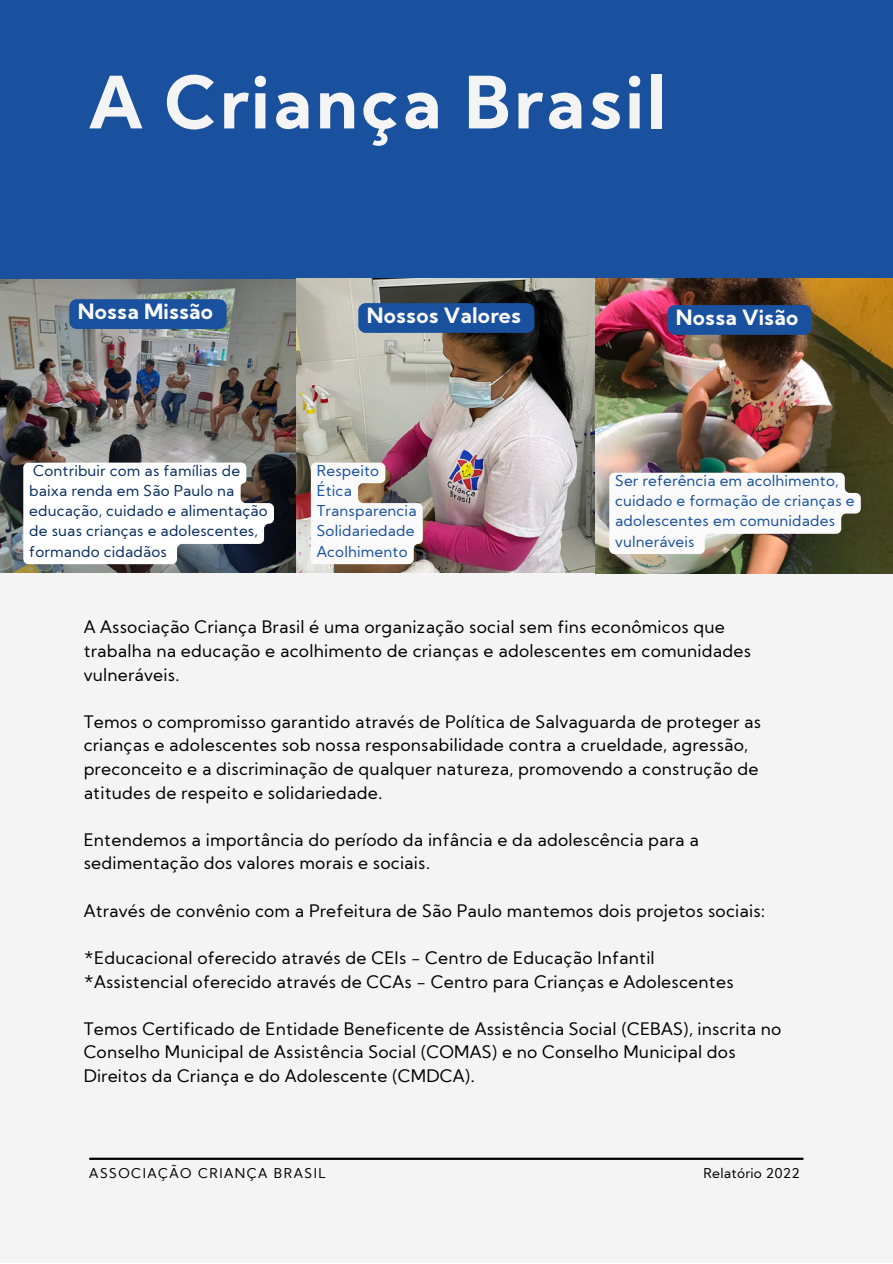
<style>
.page{position:relative;width:893px;height:1264px;background:#fff}
.page>*{position:absolute;margin:0;border:0;box-sizing:border-box;transform-origin:0 0}
.t1{font:700 72px "Kumbh Sans";letter-spacing:.045em;color:#f4f4f4}
.t2{font:700 21px "Kumbh Sans";letter-spacing:.01em;color:#fbfafa}
.t3{font:17.25px/23.5px "Kumbh Sans";letter-spacing:.01em;color:#000}
.t4{font:15px/20.2px "Kumbh Sans";letter-spacing:.01em;color:#19519e}
.t5{font:15px/20.2px "Kumbh Sans";letter-spacing:.01em;color:#072d62}
.t6{font:13.5px "Kumbh Sans";letter-spacing:.11em;color:#000}
.t7{font:13.5px "Kumbh Sans";letter-spacing:.015em;color:#000}
</style>
<div class="page">
<div style="left:0;top:0;width:892px;height:1262px;background:#f4f4f4"></div>
<img style="left:0;top:279px;width:892px;height:294px">
<hr style="left:89px;top:1157px;width:714px;height:2px;background:#000">
<div style="left:0;top:0;width:892px;height:279px;background:#19519e"></div>
<div style="left:69px;top:299px;width:157px;height:30px;background:#19519e;border-radius:7px"></div>
<div style="left:358px;top:303px;width:176px;height:30px;background:#19519e;border-radius:7px"></div>
<div style="left:667px;top:305px;width:144px;height:30px;background:#19519e;border-radius:7px"></div>
<svg style="left:23px;top:462px;width:251px;height:102px"></svg>
<svg style="left:311px;top:462px;width:111px;height:102px"></svg>
<svg style="left:609px;top:472px;width:251px;height:82px"></svg>
<h1 class="t1" style="left:89px;top:74px;width:578px">A Criança Brasil</h1>
<p class="t2" style="left:78px;top:303px;width:137px">Nossa Missão</p>
<p class="t2" style="left:367px;top:307px;width:155px">Nossos Valores</p>
<p class="t2" style="left:675px;top:309px;width:124px">Nossa Visão</p>
<p class="t5" style="left:29px;top:462px;width:240px">Contribuir com as famílias de baixa renda em São Paulo na educação, cuidado e alimentação de suas crianças e adolescentes, formando cidadãos</p>
<p class="t4" style="left:317px;top:462px;width:101px">Respeito<br>Ética<br>Transparencia<br>Solidariedade<br>Acolhimento</p>
<p class="t4" style="left:615px;top:472px;width:241px">Ser referência em acolhimento, cuidado e formação de crianças e adolescentes em comunidades vulneráveis</p>
<p class="t3" style="left:84px;top:617px;width:669px">A Associação Criança Brasil é uma organização social sem fins econômicos que trabalha na educação e acolhimento de crianças e adolescentes em comunidades vulneráveis.</p>
<p class="t3" style="left:84px;top:711px;width:678px">Temos o compromisso garantido através de Política de Salvaguarda de proteger as crianças e adolescentes sob nossa responsabilidade contra a crueldade, agressão, preconceito e a discriminação de qualquer natureza, promovendo a construção de atitudes de respeito e solidariedade.</p>
<p class="t3" style="left:84px;top:829px;width:616px">Entendemos a importância do período da infância e da adolescência para a sedimentação dos valores morais e sociais.</p>
<p class="t3" style="left:84px;top:900px;width:683px">Através de convênio com a Prefeitura de São Paulo mantemos dois projetos sociais:</p>
<p class="t3" style="left:84px;top:947px;width:651px">*Educacional oferecido através de CEIs - Centro de Educação Infantil *Assistencial oferecido através de CCAs - Centro para Crianças e Adolescentes</p>
<p class="t3" style="left:84px;top:1018px;width:699px">Temos Certificado de Entidade Beneficente de Assistência Social (CEBAS), inscrita no<br>Conselho Municipal de Assistência Social (COMAS) e no Conselho Municipal dos<br>Direitos da Criança e do Adolescente (CMDCA).</p>
<p class="t6" style="left:89px;top:1168px;width:238px">ASSOCIAÇÃO CRIANÇA BRASIL</p>
<p class="t7" style="left:703px;top:1168px;width:98px">Relatório 2022</p>
</div>
